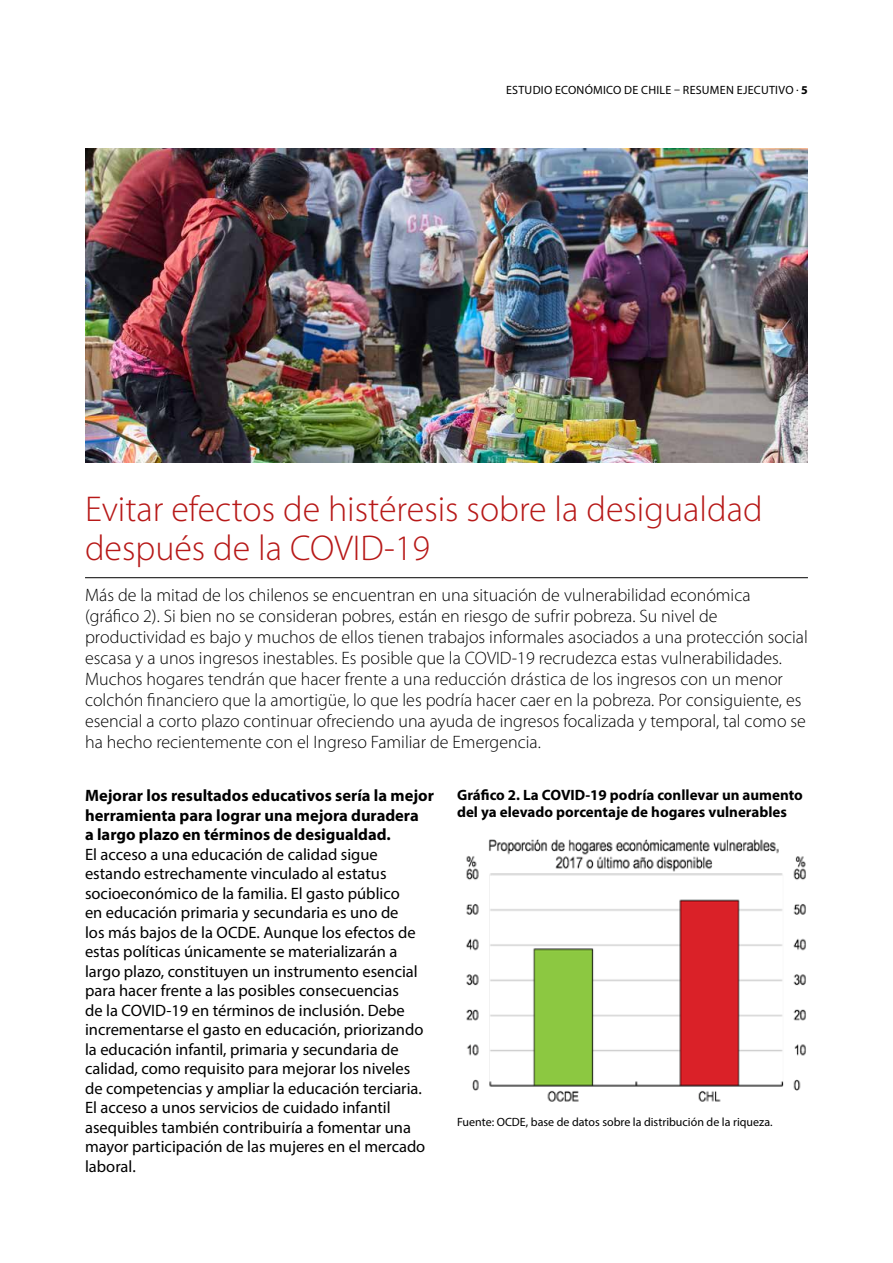
<style>
.page{position:relative;width:893px;height:1263px;background:#fff}
.page>*{position:absolute;margin:0;border:0;box-sizing:border-box;transform-origin:0 0}
.t1{font:300 36px/39px "Myriad Pro";color:#b71918}
.t2{font:300 18px/21px "Myriad Pro";color:#000}
.t3{font:16.5px/19.5px "Myriad Pro";color:#000}
.t4{font:700 16.5px/19.5px "Myriad Pro";color:#000}
.t5{font:700 15px/16.5px "Myriad Pro";color:#000}
.t6{font:12px "Myriad Pro";color:#000}
.t7{font:12px "Myriad Pro";letter-spacing:.02em;color:#000}
.s1{font-weight:700}
</style>
<div class="page">
<hr style="left:85px;top:577px;width:723px;height:1px;background:#000">
<img style="left:466px;top:839px;width:340px;height:263px">
<img style="left:85px;top:149px;width:723px;height:313px">
<p class="t7" style="left:506px;top:83px;width:303px">ESTUDIO ECONÓMICO DE CHILE – RESUMEN EJECUTIVO . <span class="s1">5</span></p>
<h1 class="t1" style="left:85px;top:489px;width:679px">Evitar efectos de histéresis sobre la desigualdad después de la COVID-19</h1>
<p class="t2" style="left:85px;top:584px;width:724px">Más de la mitad de los chilenos se encuentran en una situación de vulnerabilidad económica (gráfico 2). Si bien no se consideran pobres, están en riesgo de sufrir pobreza. Su nivel de productividad es bajo y muchos de ellos tienen trabajos informales asociados a una protección social escasa y a unos ingresos inestables. Es posible que la COVID-19 recrudezca estas vulnerabilidades.<br>Muchos hogares tendrán que hacer frente a una reducción drástica de los ingresos con un menor colchón financiero que la amortigüe, lo que les podría hacer caer en la pobreza. Por consiguiente, es esencial a corto plazo continuar ofreciendo una ayuda de ingresos focalizada y temporal, tal como se ha hecho recientemente con el Ingreso Familiar de Emergencia.</p>
<p class="t4" style="left:85px;top:785px;width:350px">Mejorar los resultados educativos sería la mejor herramienta para lograr una mejora duradera<br>a largo plazo en términos de desigualdad.</p>
<p class="t3" style="left:85px;top:844px;width:342px">El acceso a una educación de calidad sigue estando estrechamente vinculado al estatus socioeconómico de la familia. El gasto público<br>en educación primaria y secundaria es uno de<br>los más bajos de la OCDE. Aunque los efectos de estas políticas únicamente se materializarán a largo plazo, constituyen un instrumento esencial para hacer frente a las posibles consecuencias<br>de la COVID-19 en términos de inclusión. Debe incrementarse el gasto en educación, priorizando la educación infantil, primaria y secundaria de calidad, como requisito para mejorar los niveles de competencias y ampliar la educación terciaria.<br>El acceso a unos servicios de cuidado infantil asequibles también contribuiría a fomentar una mayor participación de las mujeres en el mercado laboral.</p>
<p class="t5" style="left:457px;top:786px;width:347px">Gráfico 2. La COVID-19 podría conllevar un aumento del ya elevado porcentaje de hogares vulnerables</p>
<p class="t6" style="left:457px;top:1115px;width:317px">Fuente: OCDE, base de datos sobre la distribución de la riqueza.</p>
</div>
